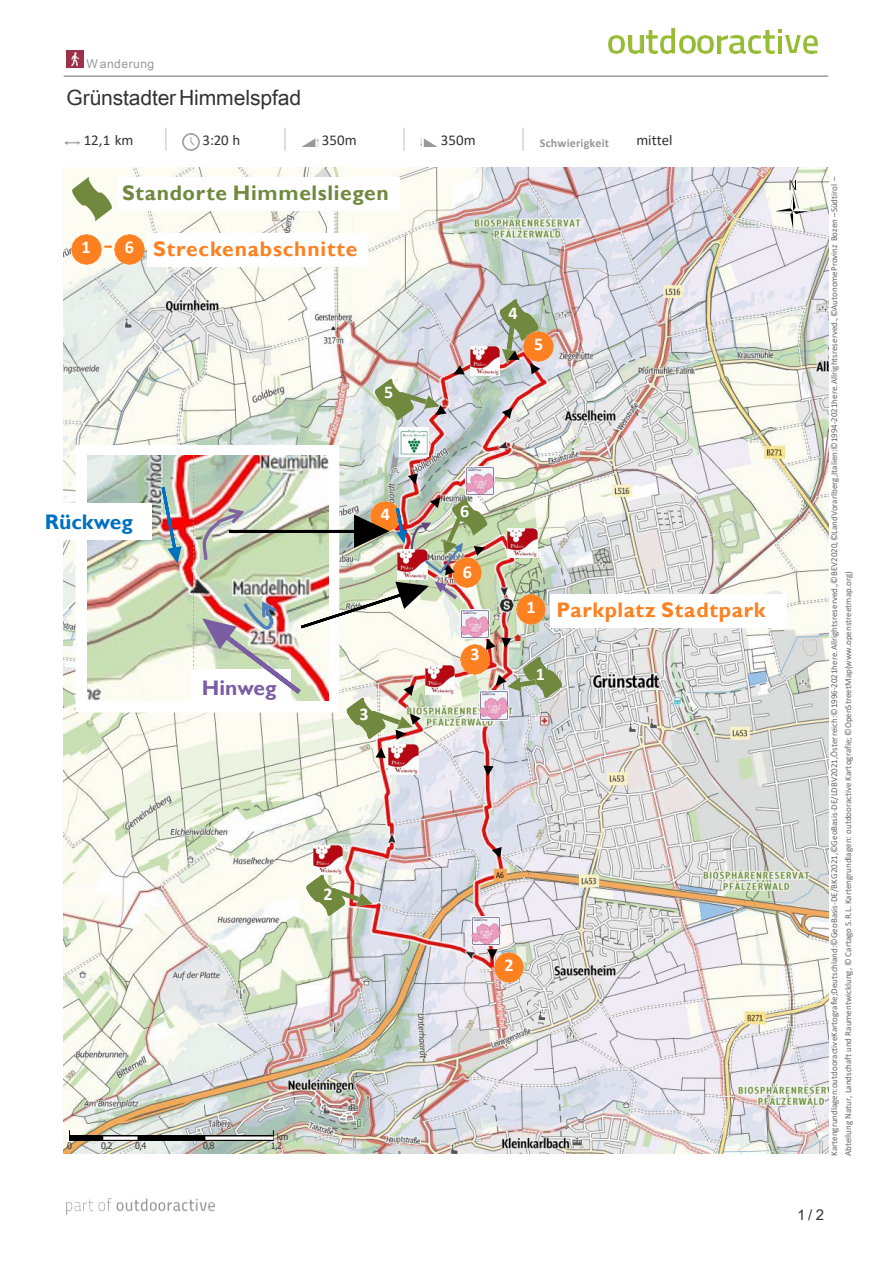
<style>
.page{position:relative;width:893px;height:1264px;background:#fff}
.page>*{position:absolute;margin:0;border:0;box-sizing:border-box;transform-origin:0 0}
.t1{font:28.5px "Arial Unicode MS";color:#fd8121}
.t2{font:700 21px "Gill Sans";letter-spacing:.04em;color:#fd8121}
.t3{font:700 21px "Gill Sans";letter-spacing:.03em;color:#70893f}
.t4{font:21px "Arial Unicode MS";letter-spacing:-.005em;color:#333}
.t5{font:700 21px "Gill Sans";color:#0070c0}
.t6{font:700 21px "Gill Sans";color:#7b5da3}
.t7{font:700 18px "Calibri";color:#fff}
.t8{font:15px "Calibri";letter-spacing:.005em;color:#333}
.t9{font:15px "Arial Unicode MS";color:#333}
.t10{font:700 12px "Calibri";letter-spacing:.015em;color:#989898}
.t11{font:12px "Arial Unicode MS";letter-spacing:.04em;color:#989898}
.t12{font:9px "Calibri";letter-spacing:-.005em;color:#666}
.t13{font:9px "Tahoma";color:#3b3a37}
</style>
<div class="page">
<img style="left:64px;top:167px;width:764px;height:986px">
<svg style="left:64px;top:141px;width:16px;height:4px"></svg>
<svg style="left:166px;top:128px;width:1px;height:23px"></svg>
<hr style="left:70px;top:1136px;width:34px;height:4px;background:#000">
<hr style="left:69px;top:1135px;width:34px;height:1px;background:#000">
<hr style="left:69px;top:1140px;width:34px;height:1px;background:#000">
<svg style="left:103px;top:1136px;width:34px;height:4px"></svg>
<hr style="left:103px;top:1135px;width:34px;height:1px;background:#000">
<hr style="left:103px;top:1140px;width:34px;height:1px;background:#000">
<hr style="left:137px;top:1136px;width:68px;height:4px;background:#000">
<hr style="left:137px;top:1135px;width:68px;height:1px;background:#000">
<hr style="left:137px;top:1140px;width:68px;height:1px;background:#000">
<svg style="left:205px;top:1136px;width:68px;height:4px"></svg>
<hr style="left:205px;top:1135px;width:68px;height:1px;background:#000">
<hr style="left:205px;top:1140px;width:68px;height:1px;background:#000">
<svg style="left:285px;top:128px;width:1px;height:23px"></svg>
<svg style="left:403px;top:128px;width:1px;height:23px"></svg>
<svg style="left:522px;top:128px;width:1px;height:23px"></svg>
<svg style="left:774px;top:180px;width:38px;height:50px"></svg>
<img style="left:183px;top:133px;width:17px;height:17px">
<img style="left:302px;top:139px;width:16px;height:8px">
<img style="left:421px;top:139px;width:17px;height:8px">
<hr style="left:64px;top:76px;width:534px;height:1px;background:#989898">
<hr style="left:598px;top:76px;width:230px;height:1px;background:#989898">
<img style="left:67px;top:51px;width:17px;height:17px">
<img style="left:608px;top:35px;width:16px;height:18px">
<hr style="left:778px;top:36px;width:3px;height:17px;background:#95bc33">
<svg style="left:778px;top:29px;width:3px;height:4px"></svg>
<img style="left:628px;top:36px;width:15px;height:18px">
<img style="left:646px;top:31px;width:11px;height:22px">
<img style="left:679px;top:35px;width:16px;height:18px">
<img style="left:660px;top:28px;width:14px;height:25px">
<img style="left:698px;top:35px;width:15px;height:18px">
<img style="left:717px;top:35px;width:10px;height:18px">
<img style="left:729px;top:35px;width:16px;height:18px">
<img style="left:748px;top:35px;width:12px;height:18px">
<img style="left:763px;top:31px;width:11px;height:22px">
<img style="left:785px;top:36px;width:15px;height:17px">
<img style="left:803px;top:35px;width:14px;height:18px">
<img style="left:66px;top:1198px;width:148px;height:16px">
<svg style="left:305px;top:869px;width:62px;height:49px"></svg>
<img style="left:357px;top:893px;width:15px;height:13px">
<svg style="left:521px;top:651px;width:42px;height:49px;background:#a8b497"></svg>
<img style="left:514px;top:678px;width:23px;height:13px">
<img style="left:471px;top:916px;width:29px;height:29px">
<img style="left:465px;top:466px;width:29px;height:28px">
<img style="left:313px;top:845px;width:30px;height:29px">
<img style="left:470px;top:347px;width:28px;height:29px">
<img style="left:399px;top:427px;width:29px;height:29px">
<img style="left:72px;top:178px;width:39px;height:42px">
<div style="left:117px;top:178px;width:282px;height:33px;background:#fff"></div>
<div style="left:147px;top:233px;width:220px;height:33px;background:#fff"></div>
<img style="left:494px;top:953px;width:30px;height:29px">
<img style="left:516px;top:595px;width:30px;height:29px">
<img style="left:543px;top:331px;width:10px;height:30px">
<img style="left:71px;top:235px;width:30px;height:30px">
<img style="left:115px;top:235px;width:29px;height:30px">
<div style="left:550px;top:595px;width:236px;height:33px;background:#fff"></div>
<img style="left:514px;top:529px;width:23px;height:29px">
<svg style="left:489px;top:845px;width:14px;height:16px"></svg>
<svg style="left:484px;top:948px;width:16px;height:15px"></svg>
<svg style="left:499px;top:405px;width:15px;height:16px"></svg>
<img style="left:498px;top:293px;width:45px;height:84px">
<img style="left:373px;top:362px;width:94px;height:61px">
<svg style="left:405px;top:471px;width:15px;height:17px"></svg>
<div style="left:75px;top:445px;width:264px;height:267px;background:#fff"></div>
<img style="left:87px;top:456px;width:241px;height:244px">
<div style="left:191px;top:669px;width:100px;height:37px;background:#fff"></div>
<div style="left:34px;top:503px;width:117px;height:37px;background:#fff"></div>
<img style="left:159px;top:484px;width:24px;height:83px">
<img style="left:198px;top:494px;width:316px;height:300px">
<p class="t11" style="left:86px;top:55px;width:69px">W anderung</p>
<p class="t4" style="left:67px;top:83px;width:236px">GrünstadterHimmelspfad</p>
<p class="t8" style="left:84px;top:130px;width:51px">12,1 km</p>
<p class="t8" style="left:203px;top:130px;width:39px">3:20 h</p>
<p class="t8" style="left:322px;top:130px;width:37px">350m</p>
<p class="t8" style="left:440px;top:130px;width:37px">350m</p>
<p class="t10" style="left:539px;top:135px;width:71px">Schwierigkeit</p>
<p class="t8" style="left:636px;top:130px;width:38px">mittel</p>
<p class="t3" style="left:122px;top:181px;width:268px">Standorte Himmelsliegen</p>
<p class="t2" style="left:153px;top:236px;width:206px">Streckenabschnitte</p>
<p class="t7" style="left:82px;top:234px;width:11px">1</p>
<p class="t7" style="left:125px;top:234px;width:11px">6</p>
<p class="t1" style="left:104px;top:223px;width:11px">-</p>
<p class="t5" style="left:45px;top:509px;width:89px">Rückweg</p>
<p class="t6" style="left:202px;top:675px;width:76px">Hinweg</p>
<p class="t7" style="left:384px;top:379px;width:11px">5</p>
<p class="t7" style="left:381px;top:501px;width:11px">4</p>
<p class="t7" style="left:359px;top:701px;width:11px">3</p>
<p class="t7" style="left:323px;top:881px;width:11px">2</p>
<p class="t13" style="left:67px;top:1139px;width:6px">0</p>
<p class="t13" style="left:101px;top:1139px;width:13px">0,2</p>
<p class="t13" style="left:135px;top:1139px;width:13px">0,4</p>
<p class="t13" style="left:203px;top:1139px;width:13px">0,8</p>
<p class="t13" style="left:277px;top:1131px;width:13px">km</p>
<p class="t13" style="left:271px;top:1140px;width:13px">1,2</p>
<p class="t7" style="left:508px;top:300px;width:11px">4</p>
<p class="t7" style="left:534px;top:331px;width:11px">5</p>
<p class="t7" style="left:460px;top:498px;width:11px">6</p>
<p class="t7" style="left:463px;top:560px;width:11px">6</p>
<p class="t7" style="left:470px;top:641px;width:11px">3</p>
<p class="t7" style="left:526px;top:594px;width:11px">1</p>
<p class="t2" style="left:556px;top:597px;width:211px">Parkplatz Stadtpark</p>
<p class="t7" style="left:536px;top:661px;width:11px">1</p>
<p class="t7" style="left:504px;top:952px;width:11px">2</p>
<p class="t12" style="left:827px;top:1156px;width:981px;rotate:-90deg">Kartengrundlagen:outdooractiveKartografie;Deutschland:©GeoBasis-DE/BKG2021,©GeoBasis-DE/LDBV2021,Österreich:©1996-2021here.Allrightsreserved.,©BEV2020,©LandVorarlberg,Italien:©1994-2021here.Allrightsreserved.,©AutonomeProvinz Bozen –Südtirol –</p>
<p class="t12" style="left:841px;top:1156px;width:586px;rotate:-90deg">Abteilung Natur, Landschaft und Raumentwicklung, © Cartago S.R.L. Kartengrundlagen: outdooractive Kartografie; ©OpenStreetMap(www.openstreetmap.org)</p>
<h3 class="t9" style="left:797px;top:1203px;width:29px">1/2</h3>
</div>
